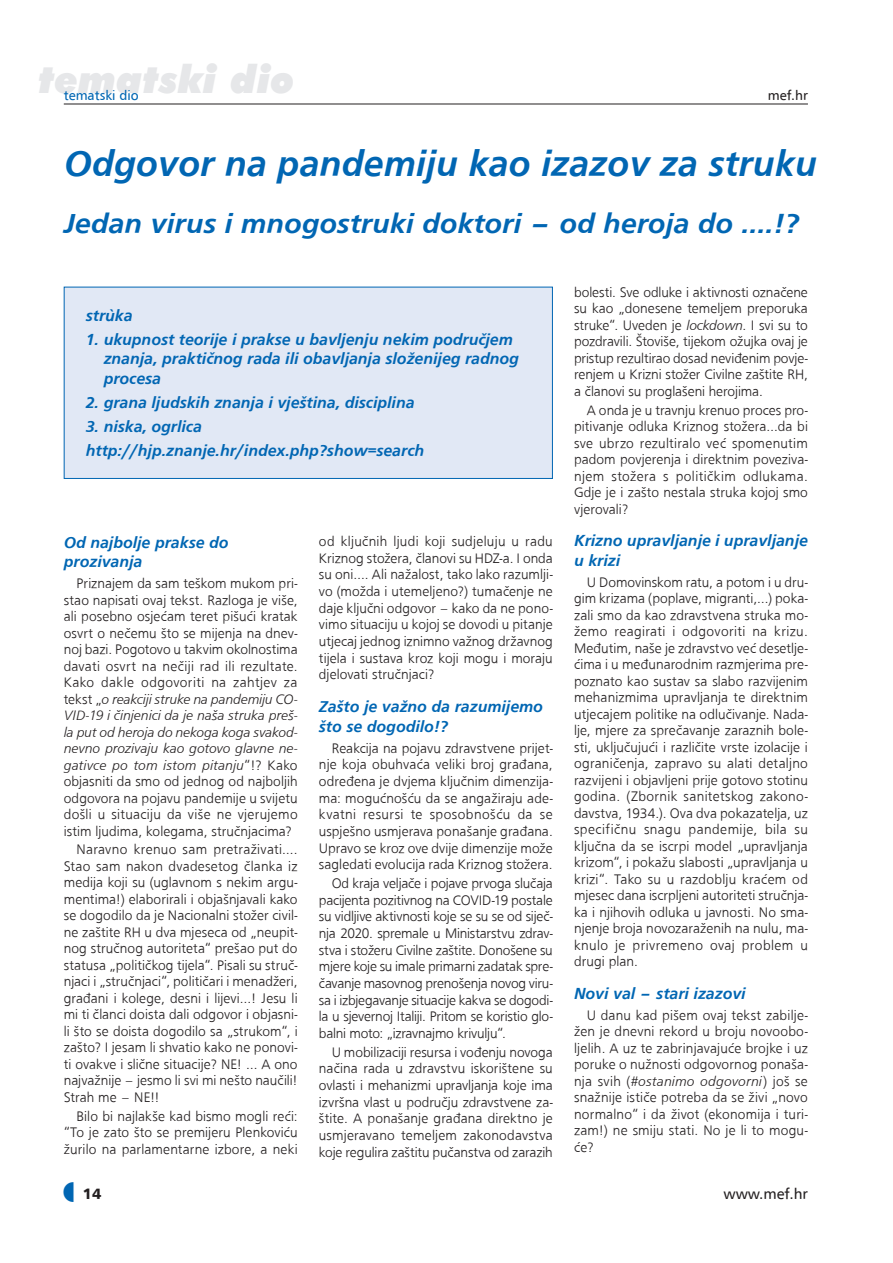
<style>
.page{position:relative;width:893px;height:1263px;background:#fff}
.page>*{position:absolute;margin:0;border:0;box-sizing:border-box;transform-origin:0 0}
.t1{font:italic 900 39px "Futura BT";color:#e6e7e9}
.t2{font:500 37.5px "Frugal Sans Bold Italic DTC";color:#0166b3}
.t3{font:500 28.5px "Frugal Sans Bold Italic DTC";color:#0166b3;scale:1.05 1}
.t4{font:500 16.5px/19.8px "Frugal Sans Bold Italic DTC";color:#0166b3}
.t5{font:15px "A Frutiger";color:#231f20}
.t6{font:900 15px "A Frutiger";color:#231f20}
.t7{font:500 14.25px/16.5px "Frugal Sans Light DTC";letter-spacing:.005em;color:#231f20;text-align:justify}
.t8{font:500 14.25px/16.5px "Frugal Sans Light Italic DTC";letter-spacing:.005em;color:#231f20;text-align:justify}
.t9{font:13.5px "A Frutiger";color:#0166b3}
.t10{font:13.5px "A Frutiger";color:#231f20}
.s1{font-family:"Frugal Sans Light DTC"}
.s2{font-family:"Frugal Sans Light Italic DTC"}
</style>
<div class="page">
<hr style="left:64px;top:104px;width:744px;height:1px;background:#231f20">
<div style="left:64px;top:287px;width:488px;height:191px;background:#e1e8f5"></div>
<div style="left:64px;top:287px;width:489px;height:192px;border:1px solid #0166b3"></div>
<h1 class="t1" style="left:38px;top:56px;width:258px">tematski dio</h1>
<p class="t9" style="left:64px;top:87px;width:76px">tematski dio</p>
<p class="t10" style="left:768px;top:87px;width:42px">mef.hr</p>
<h2 class="t2" style="left:64px;top:142px;width:754px">Odgovor na pandemiju kao izazov za struku</h2>
<h3 class="t3" style="left:64px;top:207px;width:702px">Jedan virus i mnogostruki doktori – od heroja do ….!?</h3>
<p class="t4" style="left:86px;top:305px;width:48px">strùka</p>
<p class="t4" style="left:104px;top:329px;width:417px;text-indent:-18px">1. ukupnost teorije i prakse u bavljenju nekim područjem znanja, praktičnog rada ili obavljanja složenijeg radnog procesa</p>
<p class="t4" style="left:86px;top:393px;width:330px">2. grana ljudskih znanja i vještina, disciplina</p>
<p class="t4" style="left:86px;top:415px;width:340px;line-height:24px">3. niska, ogrlica http://hjp.znanje.hr/index.php?show=search</p>
<p class="t4" style="left:64px;top:532px;width:166px">Od najbolje prakse do prozivanja</p>
<p class="t7" style="left:64px;top:575px;width:235px;text-indent:13px">Priznajem da sam teškom mukom pri&shy;stao napisati ovaj tekst. Razloga je više, ali posebno osjećam teret pišući kratak osvrt o nečemu što se mijenja na dnev&shy;noj bazi. Pogotovo u takvim okolnostima davati osvrt na nečiji rad ili rezultate.<br>Kako dakle odgovoriti na zahtjev za</p>
<p class="t8" style="left:64px;top:690px;width:235px"><span class="s1">tekst „</span>o reakciji struke na pandemiju CO-VID-19 i činjenici da je naša struka preš&shy;la put od heroja do nekoga koga svakod&shy;nevno prozivaju kao gotovo glavne ne&shy;gativce po tom istom pitanju<span class="s1">“!? Kako</span></p>
<p class="t7" style="left:64px;top:773px;width:235px">objasniti da smo od jednog od najboljih odgovora na pojavu pandemije u svijetu došli u situaciju da više ne vjerujemo istim ljudima, kolegama, stručnjacima?</p>
<p class="t7" style="left:64px;top:841px;width:235px;text-indent:13px">Naravno krenuo sam pretraživati….<br>Stao sam nakon dvadesetog članka iz medija koji su (uglavnom s nekim argu&shy;mentima!) elaborirali i objašnjavali kako se dogodilo da je Nacionalni stožer civil&shy;ne zaštite RH u dva mjeseca od „neupit&shy;nog stručnog autoriteta“ prešao put do statusa „političkog tijela“. Pisali su struč&shy;njaci i „stručnjaci“, političari i menadžeri, građani i kolege, desni i lijevi…! Jesu li mi ti članci doista dali odgovor i objasni&shy;li što se doista dogodilo sa „strukom“, i zašto? I jesam li shvatio kako ne ponovi&shy;ti ovakve i slične situacije? NE! … A ono najvažnije – jesmo li svi mi nešto naučili!<br>Strah me – NE!!</p>
<p class="t7" style="left:64px;top:1107px;width:235px;text-indent:13px">Bilo bi najlakše kad bismo mogli reći: “To je zato što se premijeru Plenkoviću žurilo na parlamentarne izbore, a neki</p>
<p class="t7" style="left:319px;top:533px;width:235px">od ključnih ljudi koji sudjeluju u radu Kriznog stožera, članovi su HDZ-a. I onda su oni…. Ali nažalost, tako lako razumlji&shy;vo (možda i utemeljeno?) tumačenje ne daje ključni odgovor – kako da ne pono&shy;vimo situaciju u kojoj se dovodi u pitanje utjecaj jednog iznimno važnog državnog tijela i sustava kroz koji mogu i moraju djelovati stručnjaci?</p>
<p class="t4" style="left:319px;top:696px;width:226px">Zašto je važno da razumijemo što se dogodilo!?</p>
<p class="t7" style="left:319px;top:740px;width:235px;text-indent:13px">Reakcija na pojavu zdravstvene prijet&shy;nje koja obuhvaća veliki broj građana, određena je dvjema ključnim dimenzija&shy;ma: mogućnošću da se angažiraju ade&shy;kvatni resursi te sposobnošću da se uspješno usmjerava ponašanje građana.<br>Upravo se kroz ove dvije dimenzije može sagledati evolucija rada Kriznog stožera.</p>
<p class="t7" style="left:319px;top:875px;width:235px;text-indent:13px">Od kraja veljače i pojave prvoga slučaja pacijenta pozitivnog na COVID-19 postale su vidljive aktivnosti koje se su se od siječ&shy;nja 2020. spremale u Ministarstvu zdrav&shy;stva i stožeru Civilne zaštite. Donošene su mjere koje su imale primarni zadatak spre&shy;čavanje masovnog prenošenja novog viru&shy;sa i izbjegavanje situacije kakva se dogodi&shy;la u sjevernoj Italiji. Pritom se koristio glo&shy;balni moto: „izravnajmo krivulju“.</p>
<p class="t7" style="left:319px;top:1043px;width:235px;text-indent:13px">U mobilizaciji resursa i vođenju novoga načina rada u zdravstvu iskorištene su ovlasti i mehanizmi upravljanja koje ima izvršna vlast u području zdravstvene za&shy;štite. A ponašanje građana direktno je usmjeravano temeljem zakonodavstva koje regulira zaštitu pučanstva od zarazih</p>
<p class="t7" style="left:574px;top:284px;width:235px">bolesti. Sve odluke i aktivnosti označene su kao „donesene temeljem preporuka struke“. Uveden je <span class="s2">lockdown</span>. I svi su to pozdravili. Štoviše, tijekom ožujka ovaj je pristup rezultirao dosad neviđenim povje&shy;renjem u Krizni stožer Civilne zaštite RH, a članovi su proglašeni herojima.</p>
<p class="t7" style="left:574px;top:401px;width:235px;text-indent:13px">A onda je u travnju krenuo proces pro&shy;pitivanje odluka Kriznog stožera…da bi sve ubrzo rezultiralo već spomenutim padom povjerenja i direktnim poveziva&shy;njem stožera s političkim odlukama.<br>Gdje je i zašto nestala struka kojoj smo vjerovali?</p>
<p class="t4" style="left:574px;top:530px;width:235px">Krizno upravljanje i upravljanje u krizi</p>
<p class="t7" style="left:574px;top:574px;width:235px;text-indent:13px">U Domovinskom ratu, a potom i u dru&shy;gim krizama (poplave, migranti,…) poka&shy;zali smo da kao zdravstvena struka mo&shy;žemo reagirati i odgovoriti na krizu.<br>Međutim, naše je zdravstvo već desetlje&shy;ćima i u međunarodnim razmjerima pre&shy;poznato kao sustav sa slabo razvijenim mehanizmima upravljanja te direktnim utjecajem politike na odlučivanje. Nada&shy;lje, mjere za sprečavanje zaraznih bole&shy;sti, uključujući i različite vrste izolacije i ograničenja, zapravo su alati detaljno razvijeni i objavljeni prije gotovo stotinu godina. (Zbornik sanitetskog zakono&shy;davstva, 1934.). Ova dva pokazatelja, uz specifičnu snagu pandemije, bila su ključna da se iscrpi model „upravljanja krizom“, i pokažu slabosti „upravljanja u krizi“. Tako su u razdoblju kraćem od mjesec dana iscrpljeni autoriteti stručnja&shy;ka i njihovih odluka u javnosti. No sma&shy;njenje broja novozaraženih na nulu, ma&shy;knulo je privremeno ovaj problem u drugi plan.</p>
<p class="t4" style="left:574px;top:983px;width:173px">Novi val – stari izazovi</p>
<p class="t7" style="left:574px;top:1006px;width:235px;text-indent:13px">U danu kad pišem ovaj tekst zabilje&shy;žen je dnevni rekord u broju novoobo&shy;ljelih. A uz te zabrinjavajuće brojke i uz poruke o nužnosti odgovornog ponaša-</p>
<p class="t8" style="left:574px;top:1072px;width:235px"><span class="s1">nja svih (</span>#ostanimo odgovorni<span class="s1">) još se</span></p>
<p class="t7" style="left:574px;top:1089px;width:235px">snažnije ističe potreba da se živi „novo normalno“ i da život (ekonomija i turi&shy;zam!) ne smiju stati. No je li to mogu&shy;će?</p>
<p class="t6" style="left:83px;top:1184px;width:20px">14</p>
<p class="t5" style="left:724px;top:1185px;width:86px">www.mef.hr</p>
</div>
